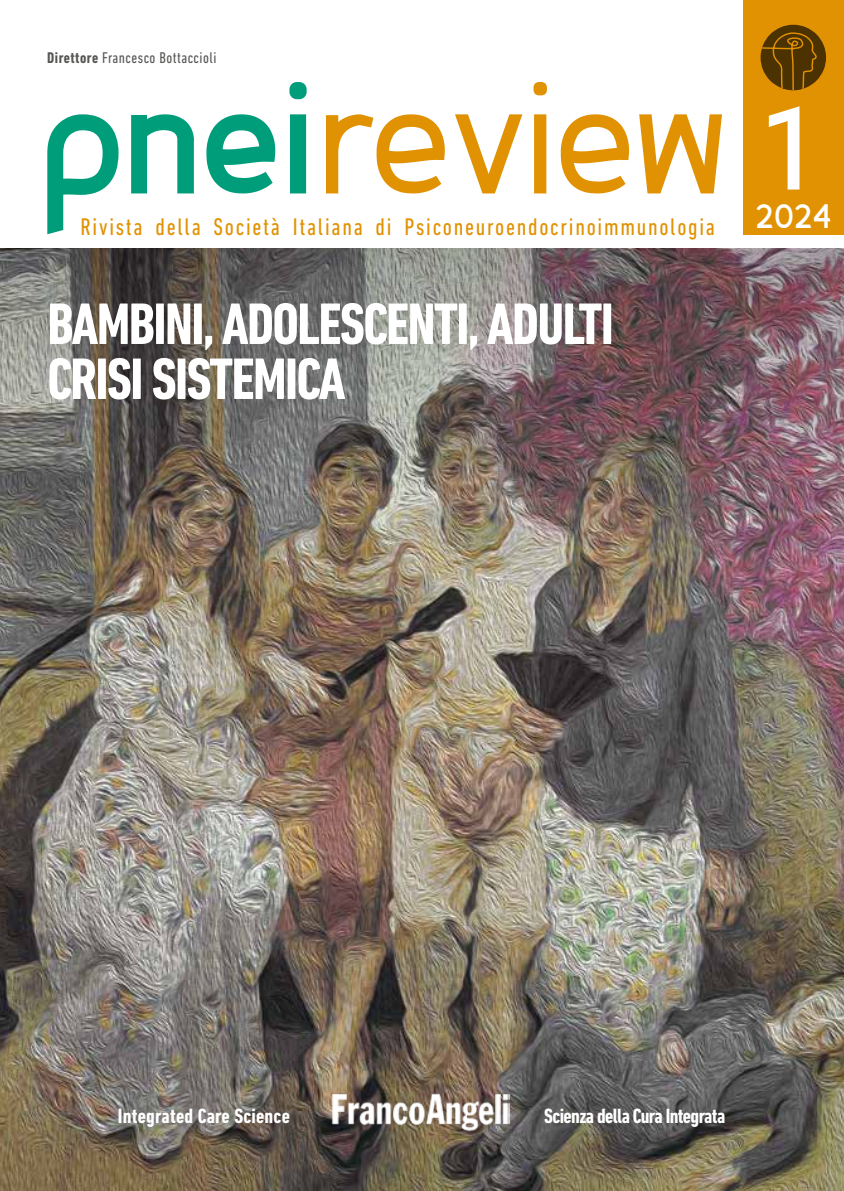
<style>
.page{position:relative;width:844px;height:1191px;background:#fff}
.page>*{position:absolute;margin:0;border:0;box-sizing:border-box;transform-origin:0 0}
.t1{font:159.08px "Fineness";letter-spacing:.03em;color:#e19203}
.t2{font:700 118.83px "Fineness";color:#fff}
.t3{font:700 condensed 59.5px/54.9px "DIN Next LT Pro";letter-spacing:-.03em;color:#fff}
.t4{font:700 33.95px "Fineness";color:#fff}
.t5{font:condensed 24.5px "DIN Next LT Pro";letter-spacing:.07em;color:#e19203}
.t6{font:700 condensed 21px "DIN Next LT Pro";letter-spacing:-.03em;color:#fff}
.t7{font:700 condensed 21px "DIN Next LT Pro";letter-spacing:.01em;color:#fff}
.t8{font:condensed 15.75px "DIN Next LT Pro";letter-spacing:.03em;color:#575756}
.s1{font-weight:700}
.s2{font-weight:700;color:#009d7b}
</style>
<div class="page">
<img style="left:0;top:557px;width:843px;height:634px">
<div style="left:743px;top:0;width:100px;height:234px;background:#e19203"></div>
<svg style="left:760px;top:25px;width:65px;height:65px"></svg>
<img style="left:331px;top:1091px;width:178px;height:41px">
<img style="left:0;top:249px;width:843px;height:308px">
<p class="t8" style="left:47px;top:48px;width:171px"><span class="s1">Direttore</span> Francesco Bottaccioli</p>
<h1 class="t1" style="left:41px;top:46px;width:683px"><span class="s2">pnei</span>review</h1>
<p class="t5" style="left:80px;top:213px;width:635px">Rivista della Società Italiana di Psiconeuroendocrinoimmunologia</p>
<h3 class="t3" style="left:47px;top:296px;width:568px">BAMBINI, ADOLESCENTI, ADULTI<br>CRISI SISTEMICA</h3>
<h2 class="t2" style="left:763px;top:79px;width:49px">1</h2>
<h3 class="t4" style="left:755px;top:197px;width:77px">2024</h3>
<p class="t7" style="left:118px;top:1104px;width:173px">Integrated Care Science</p>
<p class="t6" style="left:544px;top:1104px;width:182px">Scienza della Cura Integrata</p>
</div>
